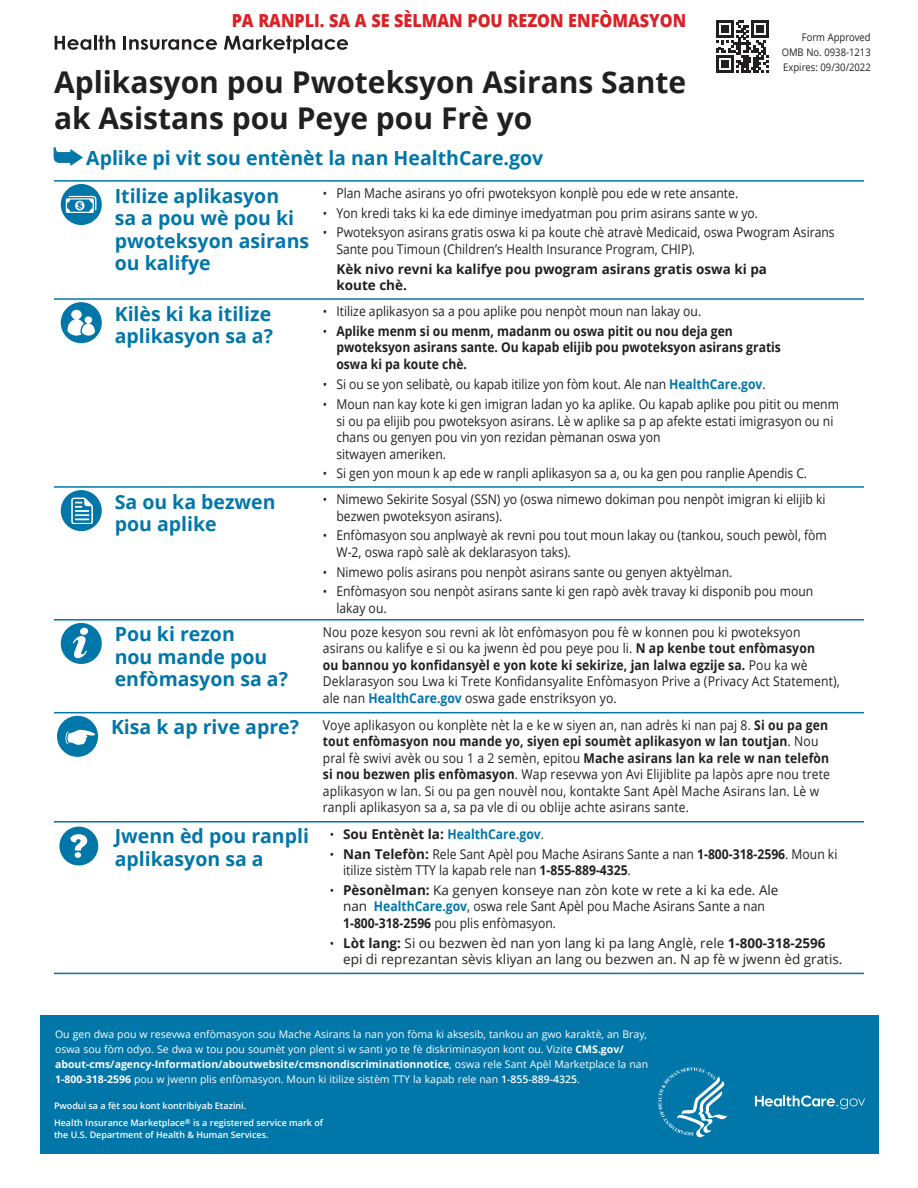
<style>
.page{position:relative;width:918px;height:1188px;background:#fff}
.page>*{position:absolute;margin:0;border:0;box-sizing:border-box;transform-origin:0 0}
.t1{font:700 30px/36px "Open Sans";color:#231f20}
.t2{font:700 19.5px/22.5px "Open Sans";color:#0076a9}
.Form_text{font:800 18px "Open Sans";color:#db2126;scale:.9 1}
.Title-bullet{font:13.5px/16.5px "Open Sans";color:#231f20;scale:.9 1}
.Title-text{font:13.5px/16.5px "Open Sans";letter-spacing:.01em;color:#231f20;scale:.9 1}
.Title-bullet-2{font:13.5px/16.5px "Open Sans";color:#231f20}
.Title-bullet-3{font:700 13.5px/16.5px "Open Sans";color:#231f20;scale:.9 1}
.Title-text-2{font:700 13.5px/16.5px "Open Sans";color:#231f20}
.Title-bullet-4{font:700 13.5px "Open Sans";color:#0076a9;scale:.9 1}
.fine_print{font:10.5px/15px "Open Sans";color:#fff}
.fine_print-2{font:10.5px "Open Sans";color:#231f20;scale:.9 1}
.Taxpayer_Expense{font:600 9px/12px "Open Sans";color:#fff}
.s1{font-size:12.75px}
.s2{font-weight:400;font-size:12.75px}
.s3{font-weight:700;color:#0076a9}
.s4{font-weight:700}
.s5{font-weight:400;font-size:12.75px;color:#231f20}
.s6{color:#231f20}
.s7{font-weight:400;color:#231f20}
.s8{font-weight:600}
</style>
<div class="page">
<hr style="left:54px;top:180px;width:269px;height:2px;background:#0076a9">
<hr style="left:323px;top:180px;width:541px;height:2px;background:#0076a9">
<hr style="left:54px;top:298px;width:269px;height:2px;background:#0076a9">
<hr style="left:323px;top:298px;width:541px;height:2px;background:#0076a9">
<hr style="left:54px;top:486px;width:269px;height:2px;background:#0076a9">
<hr style="left:323px;top:486px;width:541px;height:2px;background:#0076a9">
<hr style="left:54px;top:619px;width:269px;height:2px;background:#0076a9">
<hr style="left:323px;top:619px;width:541px;height:2px;background:#0076a9">
<hr style="left:54px;top:712px;width:269px;height:1px;background:#0076a9">
<hr style="left:323px;top:712px;width:541px;height:1px;background:#0076a9">
<hr style="left:54px;top:821px;width:269px;height:2px;background:#0076a9">
<hr style="left:323px;top:821px;width:541px;height:2px;background:#0076a9">
<hr style="left:54px;top:973px;width:269px;height:1px;background:#0076a9">
<hr style="left:323px;top:973px;width:541px;height:1px;background:#0076a9">
<div style="left:61px;top:184px;width:41px;height:41px;background:#0076a9;border-radius:50%"></div>
<svg style="left:66px;top:196px;width:30px;height:17px"></svg>
<div style="left:61px;top:302px;width:41px;height:41px;background:#0076a9;border-radius:50%"></div>
<svg style="left:68px;top:310px;width:27px;height:26px"></svg>
<div style="left:61px;top:490px;width:41px;height:41px;background:#0076a9;border-radius:50%"></div>
<svg style="left:71px;top:498px;width:22px;height:26px"></svg>
<div style="left:61px;top:623px;width:41px;height:41px;background:#0076a9;border-radius:50%"></div>
<svg style="left:73px;top:628px;width:15px;height:30px"></svg>
<div style="left:57px;top:716px;width:41px;height:41px;background:#0076a9;border-radius:50%"></div>
<svg style="left:66px;top:730px;width:29px;height:15px"></svg>
<svg style="left:716px;top:20px;width:53px;height:53px"></svg>
<svg style="left:54px;top:148px;width:28px;height:17px"></svg>
<svg style="left:55px;top:36px;width:36px;height:14px"></svg>
<hr style="left:94px;top:35px;width:3px;height:15px;background:#231f20">
<svg style="left:98px;top:35px;width:17px;height:15px"></svg>
<svg style="left:124px;top:36px;width:93px;height:14px"></svg>
<svg style="left:224px;top:35px;width:124px;height:18px"></svg>
<div style="left:40px;top:1015px;width:838px;height:139px;background:#0076a9"></div>
<svg style="left:658px;top:1067px;width:69px;height:70px"></svg>
<svg style="left:755px;top:1096px;width:110px;height:13px"></svg>
<div style="left:59px;top:827px;width:39px;height:38px;background:#0076a9;border-radius:50%"></div>
<svg style="left:70px;top:834px;width:17px;height:24px"></svg>
<p class="Form_text" style="left:232px;top:6px;width:507px">PA RANPLI. SA A SE SÈLMAN POU REZON ENFÒMASYON</p>
<h1 class="t1" style="left:54px;top:64px;width:634px">Aplikasyon pou Pwoteksyon Asirans Sante ak Asistans pou Peye pou Frè yo</h1>
<h2 class="t2" style="left:86px;top:146px;width:459px">Aplike pi vit sou entènèt la nan HealthCare.gov</h2>
<p class="fine_print-2" style="left:802px;top:30px;width:78px">Form Approved</p>
<p class="fine_print-2" style="left:782px;top:45px;width:100px">OMB No. 0938-1213</p>
<p class="fine_print-2" style="left:783px;top:60px;width:99px">Expires: 09/30/2022</p>
<h2 class="t2" style="left:115px;top:184px;width:196px">Itilize aplikasyon<br>sa a pou wè pou ki pwoteksyon asirans ou kalifye</h2>
<p class="Title-bullet" style="left:323px;top:184px;width:463px"><span class="s1">•</span> Plan Mache asirans yo ofri pwoteksyon konplè pou ede w rete ansante.</p>
<p class="Title-bullet" style="left:323px;top:204px;width:485px"><span class="s1">•</span> Yon kredi taks ki ka ede diminye imedyatman pou prim asirans sante w yo.</p>
<p class="Title-bullet" style="left:336px;top:224px;width:555px;text-indent:-14px"><span class="s1">•</span> Pwoteksyon asirans gratis oswa ki pa koute chè atravè Medicaid, oswa Pwogram Asirans<br>Sante pou Timoun (Children’s Health Insurance Program, CHIP).</p>
<p class="Title-text-2" style="left:336px;top:260px;width:432px">Kèk nivo revni ka kalifye pou pwogram asirans gratis oswa ki pa koute chè.</p>
<h2 class="t2" style="left:115px;top:302px;width:160px">Kilès ki ka itilize aplikasyon sa a?</h2>
<p class="Title-bullet" style="left:323px;top:303px;width:422px"><span class="s1">•</span> Itilize aplikasyon sa a pou aplike pou nenpòt moun nan lakay ou.</p>
<p class="Title-bullet-3" style="left:336px;top:322px;width:496px;text-indent:-14px"><span class="s2">•</span> Aplike menm si ou menm, madanm ou oswa pitit ou nou deja gen pwoteksyon asirans sante. Ou kapab elijib pou pwoteksyon asirans gratis oswa ki pa koute chè.</p>
<p class="Title-bullet" style="left:323px;top:376px;width:493px"><span class="s1">•</span> Si ou se yon selibatè, ou kapab itilize yon fòm kout. Ale nan <span class="s3">HealthCare.gov</span>.</p>
<p class="Title-bullet" style="left:336px;top:396px;width:560px;text-indent:-14px"><span class="s1">•</span> Moun nan kay kote ki gen imigran ladan yo ka aplike. Ou kapab aplike pou pitit ou menm si ou pa elijib pou pwoteksyon asirans. Lè w aplike sa p ap afekte estati imigrasyon ou ni chans ou genyen pou vin yon rezidan pèmanan oswa yon<br>sitwayen ameriken.</p>
<p class="Title-bullet" style="left:323px;top:465px;width:540px"><span class="s1">•</span> Si gen yon moun k ap ede w ranpli aplikasyon sa a, ou ka gen pou ranplie Apendis C.</p>
<h2 class="t2" style="left:115px;top:490px;width:162px">Sa ou ka bezwen pou aplike</h2>
<p class="Title-bullet" style="left:336px;top:491px;width:545px;text-indent:-14px"><span class="s1">•</span> Nimewo Sekirite Sosyal (SSN) yo (oswa nimewo dokiman pou nenpòt imigran ki elijib ki bezwen pwoteksyon asirans).</p>
<p class="Title-bullet" style="left:336px;top:527px;width:547px;text-indent:-14px"><span class="s1">•</span> Enfòmasyon sou anplwayè ak revni pou tout moun lakay ou (tankou, souch pewòl, fòm<br>W-2, oswa rapò salè ak deklarasyon taks).</p>
<p class="Title-bullet" style="left:323px;top:563px;width:456px"><span class="s1">•</span> Nimewo polis asirans pou nenpòt asirans sante ou genyen aktyèlman.</p>
<p class="Title-bullet" style="left:336px;top:583px;width:531px;text-indent:-14px"><span class="s1">•</span> Enfòmasyon sou nenpòt asirans sante ki gen rapò avèk travay ki disponib pou moun lakay ou.</p>
<h2 class="t2" style="left:115px;top:623px;width:175px">Pou ki rezon<br>nou mande pou enfòmasyon sa a?</h2>
<p class="Title-text" style="left:323px;top:623px;width:576px">Nou poze kesyon sou revni ak lòt enfòmasyon pou fè w konnen pou ki pwoteksyon asirans ou kalifye e si ou ka jwenn èd pou peye pou li. <span class="s4">N ap kenbe tout enfòmasyon<br>ou bannou yo konfidansyèl e yon kote ki sekirize, jan lalwa egzije sa.</span> Pou ka wè Deklarasyon sou Lwa ki Trete Konfidansyalite Enfòmasyon Prive a (Privacy Act Statement), ale nan <span class="s3">HealthCare.gov</span> oswa gade enstriksyon yo.</p>
<h2 class="t2" style="left:111px;top:716px;width:190px">Kisa k ap rive apre?</h2>
<p class="Title-text" style="left:323px;top:716px;width:565px">Voye aplikasyon ou konplète nèt la e ke w siyen an, nan adrès ki nan paj 8. <span class="s4">Si ou pa gen tout enfòmasyon nou mande yo, siyen epi soumèt aplikasyon w lan toutjan</span>. Nou pral fè swivi avèk ou sou 1 a 2 semèn, epitou <span class="s4">Mache asirans lan ka rele w nan telefòn si nou bezwen plis enfòmasyon</span>. Wap resevwa yon Avi Elijiblite pa lapòs apre nou trete aplikasyon w lan. Si ou pa gen nouvèl nou, kontakte Sant Apèl Mache Asirans lan. Lè w ranpli aplikasyon sa a, sa pa vle di ou oblije achte asirans sante.</p>
<h2 class="t2" style="left:115px;top:825px;width:196px">Jwenn èd pou ranpli aplikasyon sa a</h2>
<p class="Title-bullet-4" style="left:330px;top:824px;width:240px"><span class="s5">•</span> <span class="s6">Sou Entènèt la:</span> HealthCare.gov<span class="s7">.</span></p>
<p class="Title-bullet" style="left:343px;top:845px;width:551px;text-indent:-14px"><span class="s1">•</span> <span class="s4">Nan Telefòn:</span> Rele Sant Apèl pou Mache Asirans Sante a nan <span class="s4">1-800-318-2596</span>. Moun ki itilize sistèm TTY la kapab rele nan <span class="s4">1-855-889-4325</span>.</p>
<p class="Title-bullet-2" style="left:343px;top:881px;width:437px;text-indent:-14px"><span class="s1">•</span> <span class="s4">Pèsonèlman:</span> Ka genyen konseye nan zòn kote w rete a ki ka ede. Ale nan <span class="s3">HealthCare.gov</span>, oswa rele Sant Apèl pou Mache Asirans Sante a nan<br><span class="s4">1-800-318-2596</span> pou plis enfòmasyon.</p>
<p class="Title-bullet-2" style="left:343px;top:934px;width:501px;text-indent:-14px"><span class="s1">•</span> <span class="s4">Lòt lang:</span> Si ou bezwen èd nan yon lang ki pa lang Anglè, rele <span class="s4">1-800-318-2596 </span>epi di reprezantan sèvis kliyan an lang ou bezwen an. N ap fè w jwenn èd gratis.</p>
<p class="fine_print" style="left:55px;top:1027px;width:595px">Ou gen dwa pou w resevwa enfòmasyon sou Mache Asirans la nan yon fòma ki aksesib, tankou an gwo karaktè, an Bray, oswa sou fòm odyo. Se dwa w tou pou soumèt yon plent si w santi yo te fè diskriminasyon kont ou. Vizite <span class="s4">CMS.gov/ about-cms/agency-Information/aboutwebsite/cmsnondiscriminationnotice</span>, oswa rele Sant Apèl Marketplace la nan <span class="s4">1-800-318-2596</span> pou w jwenn plis enfòmasyon. Moun ki itilize sistèm TTY la kapab rele nan <span class="s8">1-855-889-4325</span>.</p>
<p class="Taxpayer_Expense" style="left:54px;top:1100px;width:194px">Pwodui sa a fèt sou kont kontribiyab Etazini.</p>
<p class="Taxpayer_Expense" style="left:54px;top:1117px;width:271px">Health Insurance Marketplace<sup>®</sup> is a registered service mark of the U.S. Department of Health &amp; Human Services.</p>
</div>
